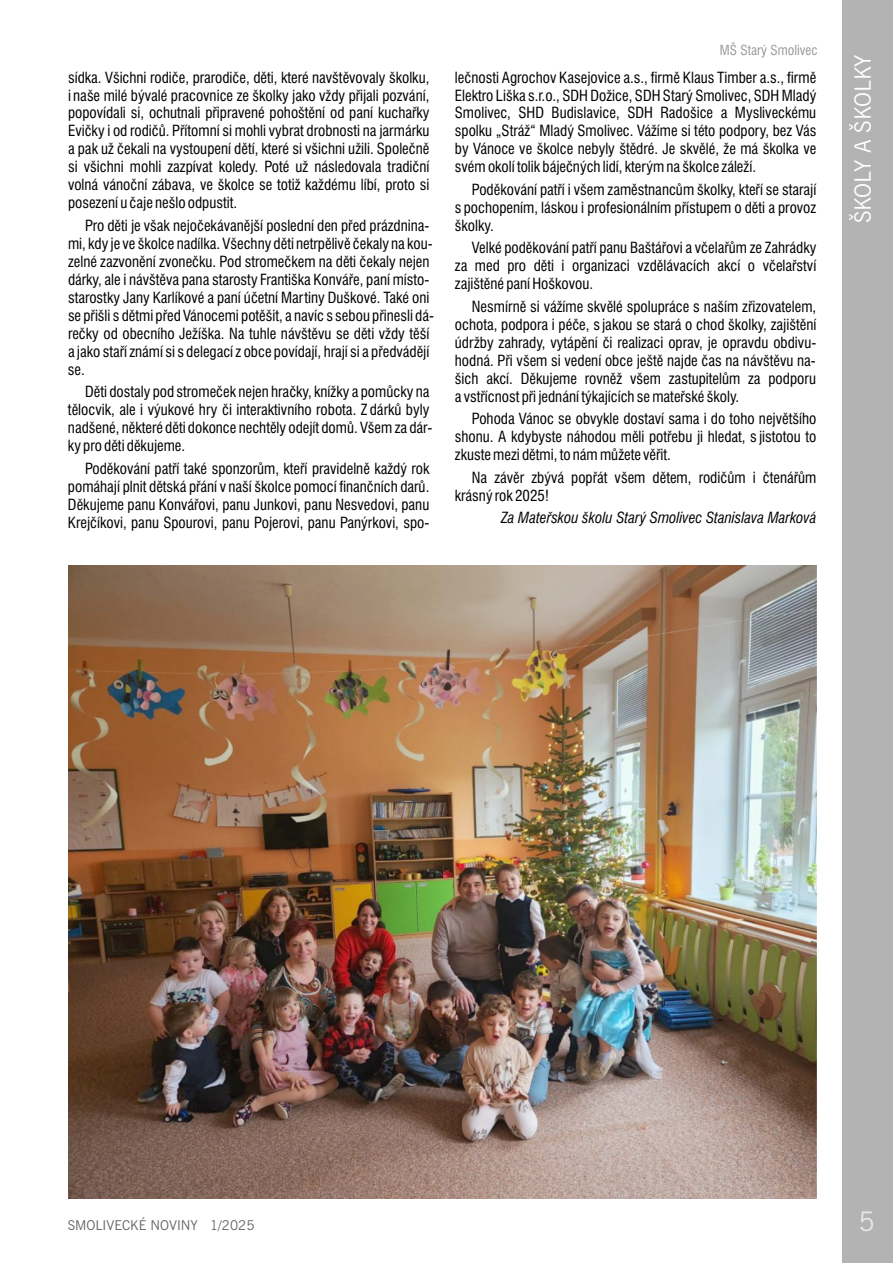
<style>
.page{position:relative;width:893px;height:1263px;background:#fff}
.page>*{position:absolute;margin:0;border:0;box-sizing:border-box;transform-origin:0 0}
.t1{font:27px "News Gothic AT";color:#e6e6e6}
.t2{font:22.5px "News Gothic AT";color:#fefefe}
.t3{font:condensed 15px/18px "Swiss 721 AT";color:#000;text-align:justify}
.t4{font:italic condensed 15px "Swiss 721 AT";color:#000}
.t5{font:13.5px "News Gothic AT";color:#666}
.t6{font:condensed 13.5px "Swiss 721 AT";color:#999}
</style>
<div class="page">
<div style="left:842px;top:0;width:51px;height:1263px;background:#b3b3b3"></div>
<img style="left:68px;top:566px;width:748px;height:633px">
<p class="t3" style="left:68px;top:69px;width:363px">sídka. Všichni rodiče, prarodiče, děti, které navštěvovaly školku, i naše milé bývalé pracovnice ze školky jako vždy přijali pozvání, popovídali si, ochutnali připravené pohoštění od paní kuchařky Evičky i od rodičů. Přítomní si mohli vybrat drobnosti na jarmárku a pak už čekali na vystoupení dětí, které si všichni užili. Společně si všichni mohli zazpívat koledy. Poté už následovala tradiční volná vánoční zábava, ve školce se totiž každému líbí, proto si posezení u čaje nešlo odpustit.</p>
<p class="t3" style="left:68px;top:218px;width:368px;text-align:left;text-indent:17px">Pro děti je však nejočekávanější poslední den před prázdnina&shy;mi, kdy je ve školce nadílka. Všechny děti netrpělivě čekaly na kou&shy;zelné zazvonění zvonečku. Pod stromečkem na děti čekaly nejen dárky, ale i návštěva pana starosty Františka Konváře, paní místo&shy;starostky Jany Karlíkové a paní účetní Martiny Duškové. Také oni se přišli s dětmi před Vánocemi potěšit, a navíc s sebou přinesli dá&shy;rečky od obecního Ježíška. Na tuhle návštěvu se děti vždy těší a jako staří známí si s delegací z obce povídají, hrají si a předvádějí se.</p>
<p class="t3" style="left:68px;top:384px;width:366px;text-align:left;text-indent:17px">Děti dostaly pod stromeček nejen hračky, knížky a pomůcky na tělocvik, ale i výukové hry či interaktivního robota. Z dárků byly nadšené, některé děti dokonce nechtěly odejít domů. Všem za dár&shy;ky pro děti děkujeme.</p>
<p class="t3" style="left:68px;top:460px;width:363px;text-indent:17px">Poděkování patří také sponzorům, kteří pravidelně každý rok pomáhají plnit dětská přání v naší školce pomocí finančních darů.<br>Děkujeme panu Konvářovi, panu Junkovi, panu Nesvedovi, panu Krejčíkovi, panu Spourovi, panu Pojerovi, panu Panýrkovi, spo-</p>
<p class="t6" style="left:720px;top:45px;width:99px">MŠ Starý Smolivec</p>
<p class="t3" style="left:455px;top:69px;width:363px">lečnosti Agrochov Kasejovice a.s., firmě Klaus Timber a.s., firmě Elektro Liška s.r.o., SDH Dožice, SDH Starý Smolivec, SDH Mladý Smolivec, SHD Budislavice, SDH Radošice a Mysliveckému spolku „Stráž“ Mladý Smolivec. Vážíme si této podpory, bez Vás by Vánoce ve školce nebyly štědré. Je skvělé, že má školka ve svém okolí tolik báječných lidí, kterým na školce záleží.</p>
<p class="t3" style="left:455px;top:182px;width:363px;text-indent:17px">Poděkování patří i všem zaměstnancům školky, kteří se starají s pochopením, láskou i profesionálním přístupem o děti a provoz školky.</p>
<p class="t3" style="left:455px;top:240px;width:363px;text-indent:17px">Velké poděkování patří panu Baštářovi a včelařům ze Zahrádky za med pro děti i organizaci vzdělávacích akcí o včelařství zajištěné paní Hoškovou.</p>
<p class="t3" style="left:455px;top:299px;width:363px;text-indent:17px">Nesmírně si vážíme skvělé spolupráce s naším zřizovatelem, ochota, podpora i péče, s jakou se stará o chod školky, zajištění údržby zahrady, vytápění či realizaci oprav, je opravdu obdivu&shy;hodná. Při všem si vedení obce ještě najde čas na návštěvu na&shy;šich akcí. Děkujeme rovněž všem zastupitelům za podporu a vstřícnost při jednání týkajících se mateřské školy.</p>
<p class="t3" style="left:455px;top:411px;width:363px;text-indent:17px">Pohoda Vánoc se obvykle dostaví sama i do toho největšího shonu. A kdybyste náhodou měli potřebu ji hledat, s jistotou to zkuste mezi dětmi, to nám můžete věřit.</p>
<p class="t3" style="left:455px;top:469px;width:363px;text-indent:17px">Na závěr zbývá popřát všem dětem, rodičům i čtenářům krásný rok 2025!</p>
<p class="t4" style="left:501px;top:512px;width:317px">Za Mateřskou školu Starý Smolivec Stanislava Marková</p>
<h2 class="t2" style="left:855px;top:223px;width:170px;rotate:-90deg">ŠKOLY A ŠKOLKY</h2>
<p class="t5" style="left:68px;top:1220px;width:188px">SMOLIVECKÉ NOVINY 1/2025</p>
<h1 class="t1" style="left:858px;top:1211px;width:18px">5</h1>
</div>
